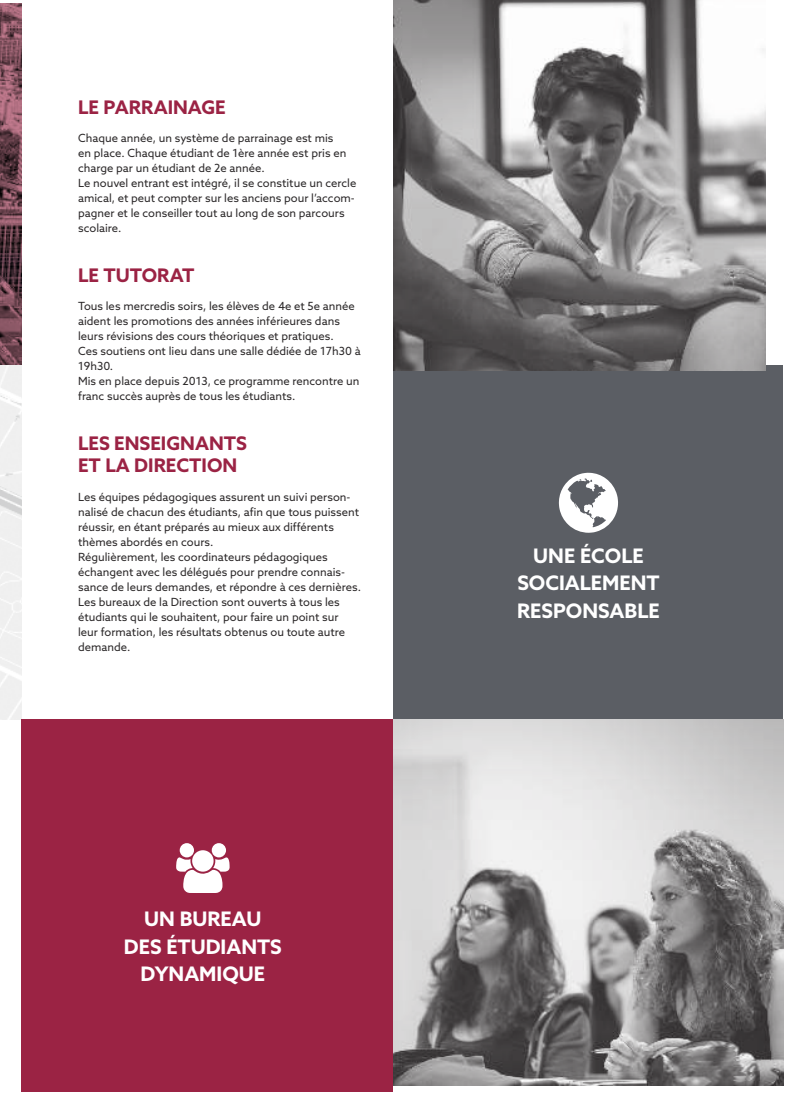
<style>
.page{position:relative;width:787px;height:1095px;background:#fff}
.page>*{position:absolute;margin:0;border:0;box-sizing:border-box;transform-origin:0 0}
.t1{font:700 20px/27.5px "Azo Sans";color:#fff;text-align:center}
.t2{font:700 18.75px/22.5px "Azo Sans";color:#9b2344}
.t3{font:11.25px/15px "Azo Sans";color:#2b2829}
</style>
<div class="page">
<img style="left:0;top:365px;width:21px;height:354px">
<svg style="left:0;top:4px;width:21px;height:361px;background:#734854"></svg>
<div style="left:21px;top:719px;width:372px;height:372px;background:#9b2344"></div>
<div style="left:393px;top:365px;width:390px;height:354px;background:#5b5e64"></div>
<img style="left:393px;top:719px;width:390px;height:366px">
<div style="left:192px;top:850px;width:22px;height:22px;background:#fff;border-radius:50%"></div>
<svg style="left:176px;top:857px;width:54px;height:36px"></svg>
<div style="left:180px;top:843px;width:14px;height:14px;background:#fff;border-radius:50%"></div>
<div style="left:212px;top:843px;width:14px;height:14px;background:#fff;border-radius:50%"></div>
<svg style="left:559px;top:473px;width:59px;height:60px"></svg>
<img style="left:393px;top:0;width:372px;height:370px">
<h2 class="t2" style="left:78px;top:96px;width:149px">LE PARRAINAGE</h2>
<p class="t3" style="left:78px;top:131px;width:280px">Chaque année, un système de parrainage est mis<br>en place. Chaque étudiant de 1ère année est pris en charge par un étudiant de 2e année.<br>Le nouvel entrant est intégré, il se constitue un cercle amical, et peut compter sur les anciens pour l’accom&shy;pagner et le conseiller tout au long de son parcours scolaire.</p>
<h2 class="t2" style="left:78px;top:264px;width:118px">LE TUTORAT</h2>
<p class="t3" style="left:78px;top:299px;width:284px">Tous les mercredis soirs, les élèves de 4e et 5e année aident les promotions des années inférieures dans leurs révisions des cours théoriques et pratiques.<br>Ces soutiens ont lieu dans une salle dédiée de 17h30 à 19h30.<br>Mis en place depuis 2013, ce programme rencontre un franc succès auprès de tous les étudiants.</p>
<h2 class="t2" style="left:78px;top:432px;width:170px">LES ENSEIGNANTS<br>ET LA DIRECTION</h2>
<p class="t3" style="left:78px;top:489px;width:284px">Les équipes pédagogiques assurent un suivi person&shy;nalisé de chacun des étudiants, afin que tous puissent réussir, en étant préparés au mieux aux différents thèmes abordés en cours.<br>Régulièrement, les coordinateurs pédagogiques échangent avec les délégués pour prendre connais&shy;sance de leurs demandes, et répondre à ces dernières.<br>Les bureaux de la Direction sont ouverts à tous les étudiants qui le souhaitent, pour faire un point sur leur formation, les résultats obtenus ou toute autre demande.</p>
<h1 class="t1" style="left:124px;top:905px;width:159px">UN BUREAU<br>DES ÉTUDIANTS<br>DYNAMIQUE</h1>
<h1 class="t1" style="left:517px;top:542px;width:144px">UNE ÉCOLE<br>SOCIALEMENT<br>RESPONSABLE</h1>
</div>
